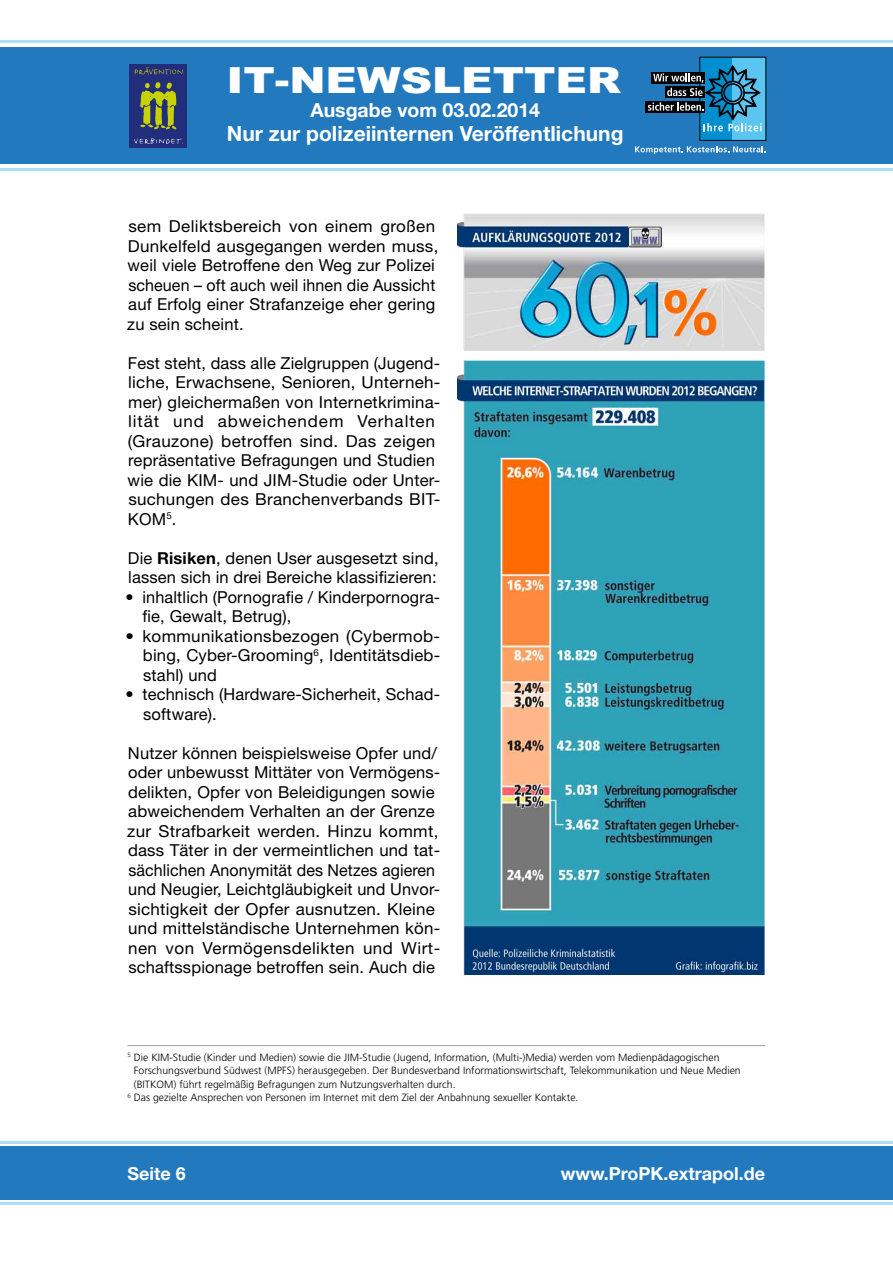
<style>
.page{position:relative;width:893px;height:1263px;background:#fff}
.page>*{position:absolute;margin:0;border:0;box-sizing:border-box;transform-origin:0 0}
.t1{font:900 36px "Arial";color:#fff;scale:1.21 1}
.t2{font:700 21px "Helvetica Neue LT";color:#fff}
.t3{font:700 19.5px "Helvetica Neue LT";color:#fff}
.t4{font:700 18px "Helvetica Neue LT";color:#fff}
.t5{font:16.5px/19.5px "Helvetica Neue LT";letter-spacing:.01em;color:#000}
.t6{font:300 10.5px "Frutiger LT Std";color:#000}
.s1{font-weight:700}
</style>
<div class="page">
<hr style="left:0;top:40px;width:893px;height:2px;background:#acdef9">
<hr style="left:0;top:168px;width:893px;height:3px;background:#acdef9">
<hr style="left:0;top:1141px;width:893px;height:3px;background:#acdef9">
<hr style="left:0;top:1202px;width:893px;height:2px;background:#acdef9">
<div style="left:0;top:47px;width:893px;height:116px;background:#2279be"></div>
<div style="left:0;top:1146px;width:893px;height:53px;background:#2279be"></div>
<svg style="left:635px;top:146px;width:130px;height:7px"></svg>
<div style="left:700px;top:57px;width:33px;height:83px;background:#008ecf"></div>
<div style="left:733px;top:57px;width:33px;height:83px;background:#5bc5f2"></div>
<div style="left:700px;top:57px;width:66px;height:84px;border:1px solid #000"></div>
<svg style="left:646px;top:101px;width:2px;height:12px"></svg>
<svg style="left:648px;top:63px;width:114px;height:68px"></svg>
<div style="left:130px;top:64px;width:57px;height:83px;background:#222d7c"></div>
<svg style="left:140px;top:82px;width:37px;height:47px"></svg>
<svg style="left:134px;top:138px;width:49px;height:6px"></svg>
<svg style="left:135px;top:67px;width:48px;height:7px"></svg>
<img style="left:457px;top:213px;width:308px;height:761px">
<hr style="left:128px;top:1045px;width:637px;height:1px;background:#9c9d9d">
<h1 class="t1" style="left:226px;top:58px;width:328px">IT-NEWSLETTER</h1>
<p class="t3" style="left:310px;top:98px;width:231px">Ausgabe vom 03.02.2014</p>
<p class="t2" style="left:227px;top:121px;width:398px">Nur zur polizeiinternen Veröffentlichung</p>
<p class="t5" style="left:127px;top:216px;width:313px">sem Deliktsbereich von einem großen Dunkelfeld ausgegangen werden muss, weil viele Betroffene den Weg zur Polizei scheuen – oft auch weil ihnen die Aussicht auf Erfolg einer Strafanzeige eher gering zu sein scheint.</p>
<p class="t5" style="left:128px;top:353px;width:314px">Fest steht, dass alle Zielgruppen (Jugend&shy;liche, Erwachsene, Senioren, Unterneh&shy;mer) gleichermaßen von Internetkrimina&shy;lität und abweichendem Verhalten (Grauzone) betroffen sind. Das zeigen repräsentative Befragungen und Studien wie die KIM- und JIM-Studie oder Unter&shy;suchungen des Branchenverbands BIT-KOM<sup>5</sup>.</p>
<p class="t5" style="left:128px;top:548px;width:312px">Die <span class="s1">Risiken</span>, denen User ausgesetzt sind, lassen sich in drei Bereiche klassifizieren:</p>
<p class="t5" style="left:143px;top:587px;width:299px;text-indent:-17px">• inhaltlich (Pornografie / Kinderpornogra&shy;fie, Gewalt, Betrug),</p>
<p class="t5" style="left:143px;top:626px;width:299px;text-align:justify;text-indent:-17px">• kommunikationsbezogen (Cybermob&shy;bing, Cyber-Grooming<sup>6</sup>, Identitätsdieb&shy;stahl) und</p>
<p class="t5" style="left:143px;top:684px;width:298px;text-indent:-18px">• technisch (Hardware-Sicherheit, Schad&shy;software).</p>
<p class="t5" style="left:127px;top:743px;width:315px">Nutzer können beispielsweise Opfer und/ oder unbewusst Mittäter von Vermögens&shy;delikten, Opfer von Beleidigungen sowie abweichendem Verhalten an der Grenze zur Strafbarkeit werden. Hinzu kommt, dass Täter in der vermeintlichen und tat&shy;sächlichen Anonymität des Netzes agieren und Neugier, Leichtgläubigkeit und Unvor&shy;sichtigkeit der Opfer ausnutzen. Kleine und mittelständische Unternehmen kön&shy;nen von Vermögensdelikten und Wirt&shy;schaftsspionage betroffen sein. Auch die</p>
<p class="t6" style="left:128px;top:1051px;width:593px"><sup>5</sup> Die KIM-Studie (Kinder und Medien) sowie die JIM-Studie (Jugend, Information, (Multi-)Media) werden vom Medienpädagogischen</p>
<p class="t6" style="left:134px;top:1065px;width:608px">Forschungsverbund Südwest (MPFS) herausgegeben. Der Bundesverband Informationswirtschaft, Telekommunikation und Neue Medien</p>
<p class="t6" style="left:134px;top:1078px;width:323px">(BITKOM) führt regelmäßig Befragungen zum Nutzungsverhalten durch.</p>
<p class="t6" style="left:128px;top:1092px;width:452px"><sup>6</sup> Das gezielte Ansprechen von Personen im Internet mit dem Ziel der Anbahnung sexueller Kontakte.</p>
<p class="t4" style="left:128px;top:1162px;width:60px">Seite 6</p>
<p class="t4" style="left:561px;top:1162px;width:206px">www.ProPK.extrapol.de</p>
</div>
